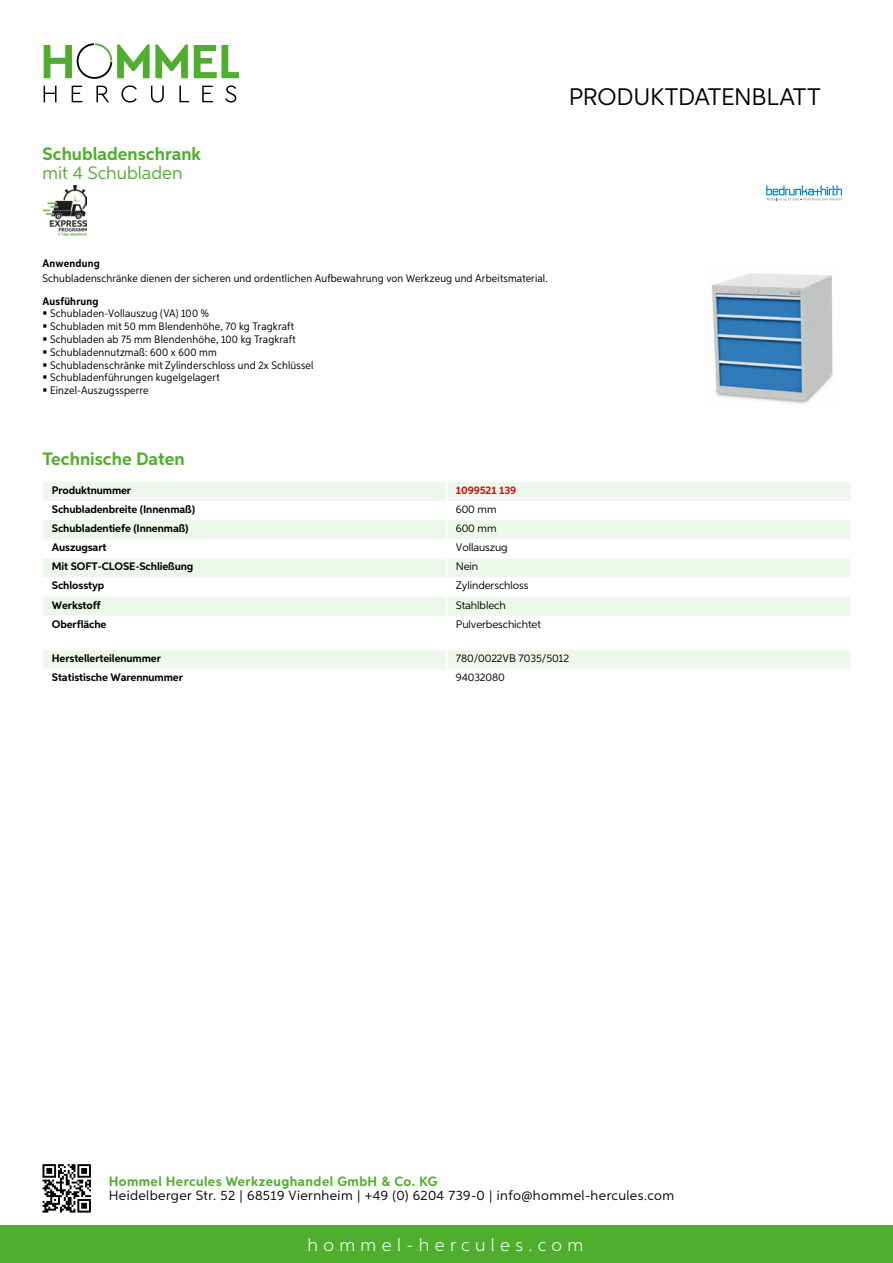
<style>
.page{position:relative;width:893px;height:1263px;background:#fff}
.page>*{position:absolute;margin:0;border:0;box-sizing:border-box;transform-origin:0 0}
.t1{font:24px "Aspira";letter-spacing:-.01em;color:#000}
.t2{font:700 18px "Aspira";color:#50ae2f}
.t3{font:300 18px "Aspira";letter-spacing:.3em;color:#fff}
.t4{font:18px "Aspira";color:#50ae2f}
.t5{font:13.5px "Aspira";letter-spacing:.03em;color:#000}
.t6{font:700 13.5px "Aspira";letter-spacing:.03em;color:#50ae2f}
.t7{font:10.95px/12.8px "Aspira Nar";letter-spacing:.015em;color:#000}
.t8{font:700 10.95px "Aspira";letter-spacing:-.01em;color:#000}
.t9{font:10.95px "Aspira";letter-spacing:-.01em;color:#000}
.t10{font:700 10.95px "Aspira Nar";letter-spacing:.02em;color:#000}
.t11{font:700 10.95px "Aspira";letter-spacing:-.01em;color:#cd1013}
</style>
<div class="page">
<div style="left:0;top:1226px;width:893px;height:37px;background:#50ae2f"></div>
<svg style="left:43px;top:1164px;width:48px;height:48px"></svg>
<svg style="left:194px;top:45px;width:45px;height:33px"></svg>
<svg style="left:44px;top:43px;width:144px;height:36px"></svg>
<svg style="left:44px;top:86px;width:13px;height:16px"></svg>
<svg style="left:72px;top:86px;width:10px;height:16px"></svg>
<svg style="left:96px;top:86px;width:13px;height:16px"></svg>
<svg style="left:121px;top:85px;width:16px;height:18px"></svg>
<svg style="left:151px;top:86px;width:13px;height:17px"></svg>
<svg style="left:179px;top:86px;width:10px;height:16px"></svg>
<svg style="left:202px;top:86px;width:11px;height:16px"></svg>
<svg style="left:225px;top:85px;width:11px;height:18px"></svg>
<div style="left:43px;top:482px;width:807px;height:19px;background:#eef7eb"></div>
<svg style="left:43px;top:520px;width:807px;height:96px;fill:#eef7eb"></svg>
<hr style="left:445px;top:482px;width:3px;height:19px;background:#fff">
<hr style="left:445px;top:520px;width:3px;height:19px;background:#fff">
<hr style="left:445px;top:539px;width:3px;height:19px;background:#fff">
<hr style="left:445px;top:558px;width:3px;height:19px;background:#fff">
<hr style="left:445px;top:577px;width:3px;height:20px;background:#fff">
<hr style="left:445px;top:597px;width:3px;height:19px;background:#fff">
<div style="left:43px;top:650px;width:807px;height:19px;background:#eef7eb"></div>
<img style="left:44px;top:185px;width:43px;height:50px">
<img style="left:711px;top:273px;width:122px;height:131px">
<svg style="left:766px;top:185px;width:76px;height:16px"></svg>
<h2 class="t2" style="left:43px;top:142px;width:160px">Schubladenschrank</h2>
<h2 class="t4" style="left:43px;top:162px;width:141px">mit 4 Schubladen</h2>
<h1 class="t1" style="left:569px;top:82px;width:253px">Produktdatenblatt</h1>
<p class="t10" style="left:43px;top:257px;width:59px">Anwendung</p>
<p class="t7" style="left:43px;top:272px;width:507px">Schubladenschränke dienen der sicheren und ordentlichen Aufbewahrung von Werkzeug und Arbeitsmaterial.</p>
<p class="t10" style="left:43px;top:294px;width:58px">Ausführung</p>
<p class="t7" style="left:50px;top:307px;width:265px">Schubladen-Vollauszug (VA) 100 %<br>Schubladen mit 50 mm Blendenhöhe, 70 kg Tragkraft Schubladen ab 75 mm Blendenhöhe, 100 kg Tragkraft Schubladennutzmaß: 600 x 600 mm Schubladenschränke mit Zylinderschloss und 2x Schlüssel Schubladenführungen kugelgelagert Einzel-Auszugssperre</p>
<h2 class="t2" style="left:43px;top:448px;width:144px">Technische Daten</h2>
<p class="t8" style="left:52px;top:483px;width:81px">Produktnummer</p>
<p class="t11" style="left:456px;top:483px;width:62px">1099521 139</p>
<p class="t8" style="left:52px;top:502px;width:145px">Schubladenbreite (Innenmaß)</p>
<p class="t9" style="left:456px;top:502px;width:42px">600 mm</p>
<p class="t8" style="left:52px;top:521px;width:138px">Schubladentiefe (Innenmaß)</p>
<p class="t9" style="left:456px;top:522px;width:42px">600 mm</p>
<p class="t8" style="left:52px;top:541px;width:56px">Auszugsart</p>
<p class="t9" style="left:456px;top:541px;width:53px">Vollauszug</p>
<p class="t8" style="left:52px;top:560px;width:143px">Mit SOFT-CLOSE-Schließung</p>
<p class="t9" style="left:456px;top:560px;width:24px">Nein</p>
<p class="t8" style="left:52px;top:579px;width:54px">Schlosstyp</p>
<p class="t9" style="left:456px;top:579px;width:74px">Zylinderschloss</p>
<p class="t8" style="left:52px;top:598px;width:50px">Werkstoff</p>
<p class="t9" style="left:456px;top:598px;width:51px">Stahlblech</p>
<p class="t8" style="left:52px;top:617px;width:56px">Oberfläche</p>
<p class="t9" style="left:456px;top:617px;width:87px">Pulverbeschichtet</p>
<p class="t8" style="left:52px;top:652px;width:111px">Herstellerteilenummer</p>
<p class="t9" style="left:456px;top:652px;width:115px">780/0022VB 7035/5012</p>
<p class="t8" style="left:52px;top:671px;width:132px">Statistische Warennummer</p>
<p class="t9" style="left:456px;top:671px;width:51px">94032080</p>
<p class="t6" style="left:109px;top:1172px;width:330px">Hommel Hercules Werkzeughandel GmbH &amp; Co. KG</p>
<p class="t5" style="left:109px;top:1187px;width:567px">Heidelberger Str. 52 | 68519 Viernheim | +49 (0) 6204 739-0 | info@hommel-hercules.com</p>
<h2 class="t3" style="left:307px;top:1234px;width:277px">hommel-hercules.com</h2>
</div>
